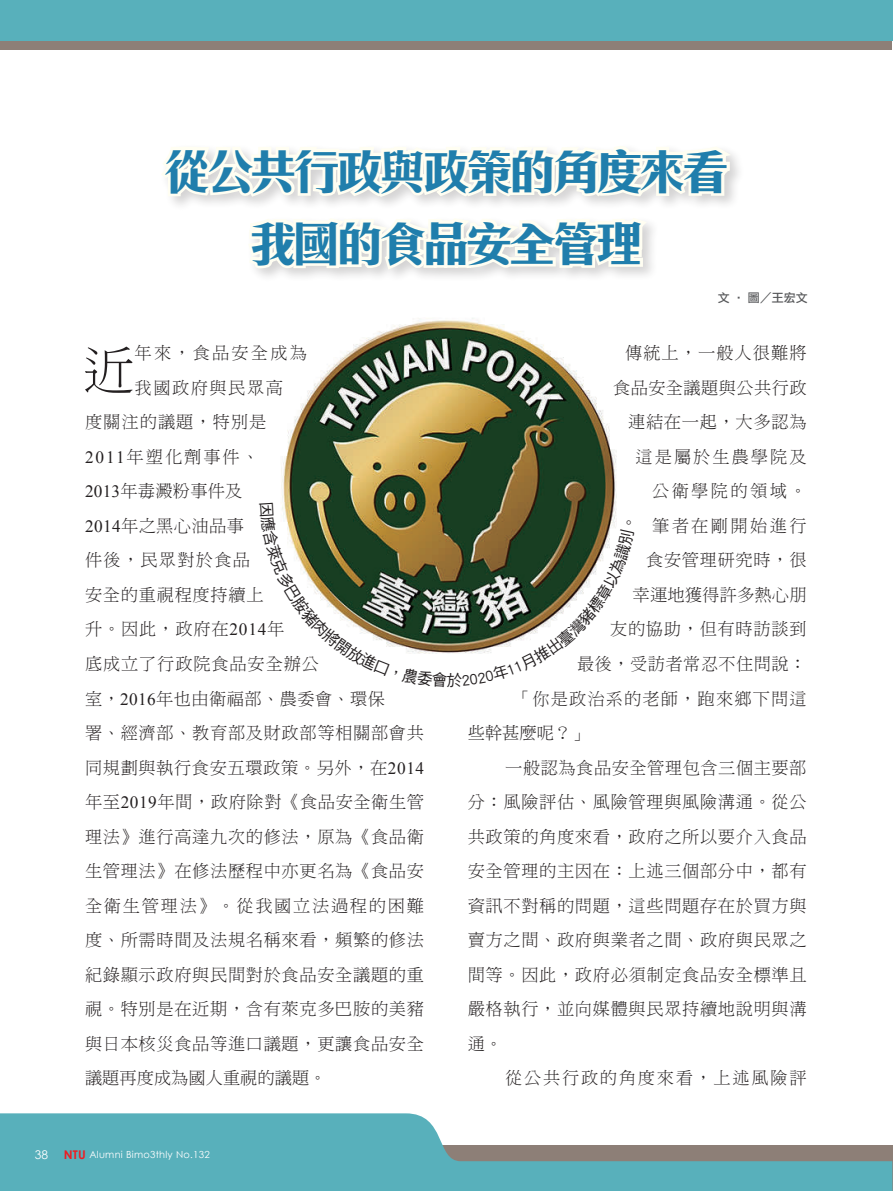
<style>
.page{position:relative;width:893px;height:1191px;background:#fff}
.page>*{position:absolute;margin:0;border:0;box-sizing:border-box;transform-origin:0 0}
.t1{font:51.75px "DF Ming Std W3";color:#231f20}
.t2{font:700 48px/72px "C Hei 3 HK";letter-spacing:-.1em;color:#207eac;text-align:center}
.t3{font:17.25px "DF Ming Std W3";letter-spacing:.035em;color:#231f20}
.t4{font:17.25px "DF Ming Std W3";letter-spacing:.06em;color:#231f20}
.t5{font:17.25px "DF Ming Std W3";letter-spacing:.095em;color:#231f20}
.t6{font:17.25px "DF Ming Std W3";letter-spacing:.135em;color:#231f20}
.t7{font:17.25px "DF Ming Std W3";letter-spacing:.065em;color:#231f20}
.t8{font:17.25px "DF Ming Std W3";letter-spacing:.1em;color:#231f20}
.t9{font:17.25px "DF Ming Std W3";color:#231f20}
.t10{font:17.25px "DF Ming Std W3";letter-spacing:.015em;color:#231f20}
.t11{font:17.25px "DF Ming Std W3";letter-spacing:.01em;color:#231f20}
.t12{font:17.25px "DF Ming Std W3";letter-spacing:.125em;color:#231f20}
.t13{font:17.25px "DF Ming Std W3";letter-spacing:.07em;color:#231f20}
.t14{font:17.25px "DF Ming Std W3";letter-spacing:.115em;color:#231f20}
.t15{font:17.25px "DF Ming Std W3";letter-spacing:.085em;color:#231f20}
.t16{font:12px "DF Li Hei Std W5";color:#57585a}
.t17{font:12px "Century Gothic";color:#fff}
.t18{font:9.75px "Century Gothic";letter-spacing:.025em;color:#fff}
.s1{font-family:"Times New Roman"}
.s2{font-weight:700;font-size:12px;color:#ee1d23}
</style>
<div class="page">
<div style="left:0;top:0;width:892px;height:50px;background:#8d7f77"></div>
<svg style="left:0;top:1113px;width:892px;height:78px;fill:#58b0bb"></svg>
<div style="left:0;top:0;width:893px;height:40px;background:#58b0bb"></div>
<svg style="left:161px;top:146px;width:578px;height:508px"></svg>
<h2 class="t2" style="left:163px;top:132px;width:568px">從公共行政與政策的角度來看我國的食品安全管理</h2>
<h1 class="t1" style="left:83px;top:342px;width:53px">近</h1>
<p class="t12" style="left:135px;top:344px;width:174px">年來，食品安全成為</p>
<p class="t15" style="left:135px;top:378px;width:150px">我國政府與民眾高</p>
<p class="t4" style="left:85px;top:413px;width:183px">度關注的議題，特別是</p>
<p class="t3" style="left:85px;top:447px;width:175px"><span class="s1">2011</span>年塑化劑事件、</p>
<p class="t10" style="left:85px;top:482px;width:159px"><span class="s1">2013</span>年毒澱粉事件及</p>
<p class="t3" style="left:85px;top:516px;width:161px"><span class="s1">2014</span>年之黑心油品事</p>
<p class="t13" style="left:85px;top:551px;width:167px">件後，民眾對於食品</p>
<p class="t3" style="left:85px;top:585px;width:180px">安全的重視程度持續上</p>
<p class="t3" style="left:85px;top:620px;width:201px">升。因此，政府在<span class="s1">2014</span>年</p>
<p class="t3" style="left:85px;top:654px;width:235px">底成立了行政院食品安全辦公</p>
<p class="t3" style="left:85px;top:689px;width:302px">室，<span class="s1">2016</span>年也由衛福部、農委會、環保</p>
<p class="t3" style="left:85px;top:723px;width:340px">署、經濟部、教育部及財政部等相關部會共</p>
<p class="t3" style="left:85px;top:758px;width:341px">同規劃與執行食安五環政策。另外，在<span class="s1">2014</span></p>
<p class="t3" style="left:85px;top:792px;width:341px">年至<span class="s1">2019</span>年間，政府除對《食品安全衛生管</p>
<p class="t3" style="left:85px;top:827px;width:340px">理法》進行高達九次的修法，原為《食品衛</p>
<p class="t3" style="left:85px;top:861px;width:340px">生管理法》在修法歷程中亦更名為《食品安</p>
<p class="t5" style="left:85px;top:896px;width:340px">全衛生管理法》。從我國立法過程的困難</p>
<p class="t3" style="left:85px;top:930px;width:340px">度、所需時間及法規名稱來看，頻繁的修法</p>
<p class="t3" style="left:85px;top:965px;width:340px">紀錄顯示政府與民間對於食品安全議題的重</p>
<p class="t3" style="left:85px;top:999px;width:340px">視。特別是在近期，含有萊克多巴胺的美豬</p>
<p class="t3" style="left:85px;top:1034px;width:340px">與日本核災食品等進口議題，更讓食品安全</p>
<p class="t9" style="left:85px;top:1068px;width:243px">議題再度成為國人重視的議題。</p>
<p class="t17" style="left:35px;top:1147px;width:15px">38</p>
<p class="t18" style="left:64px;top:1148px;width:147px"><span class="s2">NTU</span> Alumni Bimo3thly No.132</p>
<p class="t16" style="left:718px;top:291px;width:91px">文 ‧ 圖／王宏文</p>
<p class="t4" style="left:625px;top:344px;width:183px">傳統上，一般人很難將</p>
<p class="t3" style="left:613px;top:378px;width:195px">食品安全議題與公共行政</p>
<p class="t3" style="left:628px;top:413px;width:180px">連結在一起，大多認為</p>
<p class="t14" style="left:636px;top:447px;width:172px">這是屬於生農學院及</p>
<p class="t6" style="left:652px;top:482px;width:156px">公衛學院的領域。</p>
<p class="t6" style="left:652px;top:516px;width:156px">筆者在剛開始進行</p>
<p class="t3" style="left:646px;top:551px;width:162px">食安管理研究時，很</p>
<p class="t11" style="left:633px;top:585px;width:176px">幸運地獲得許多熱心朋</p>
<p class="t3" style="left:610px;top:620px;width:198px">友的協助，但有時訪談到</p>
<p class="t3" style="left:577px;top:654px;width:231px">最後，受訪者常忍不住問說：</p>
<p class="t7" style="left:514px;top:689px;width:294px">「你是政治系的老師，跑來鄉下問這</p>
<p class="t3" style="left:468px;top:723px;width:122px">些幹甚麼呢？」</p>
<p class="t3" style="left:505px;top:758px;width:303px">一般認為食品安全管理包含三個主要部</p>
<p class="t3" style="left:468px;top:792px;width:340px">分：風險評估、風險管理與風險溝通。從公</p>
<p class="t3" style="left:468px;top:827px;width:340px">共政策的角度來看，政府之所以要介入食品</p>
<p class="t3" style="left:468px;top:861px;width:340px">安全管理的主因在：上述三個部分中，都有</p>
<p class="t3" style="left:468px;top:896px;width:340px">資訊不對稱的問題，這些問題存在於買方與</p>
<p class="t3" style="left:468px;top:930px;width:340px">賣方之間、政府與業者之間、政府與民眾之</p>
<p class="t3" style="left:468px;top:965px;width:340px">間等。因此，政府必須制定食品安全標準且</p>
<p class="t3" style="left:468px;top:999px;width:340px">嚴格執行，並向媒體與民眾持續地說明與溝</p>
<p class="t3" style="left:468px;top:1034px;width:36px">通。</p>
<p class="t8" style="left:505px;top:1068px;width:303px">從公共行政的角度來看，上述風險評</p>
</div>
